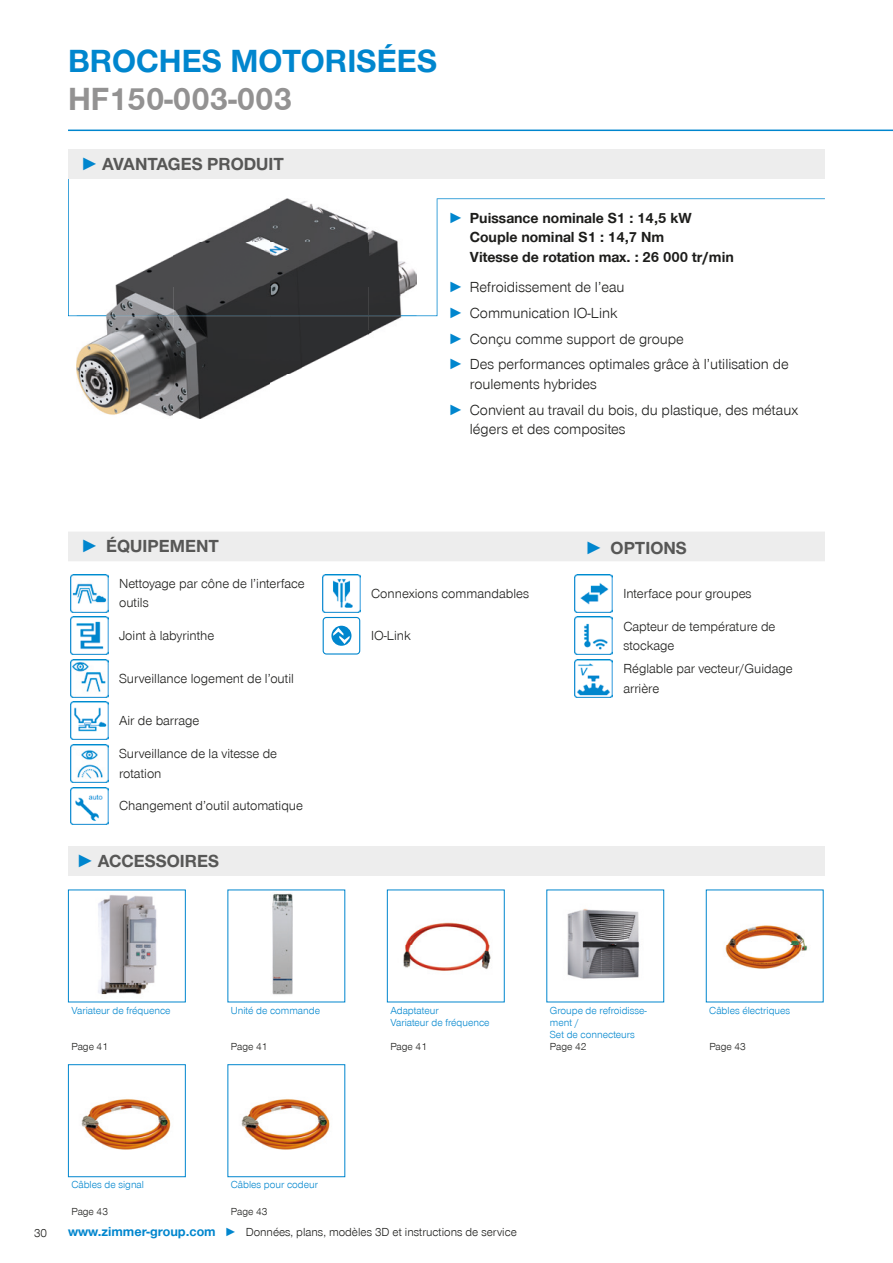
<style>
.page{position:relative;width:893px;height:1263px;background:#fff}
.page>*{position:absolute;margin:0;border:0;box-sizing:border-box;transform-origin:0 0}
.t1{font:700 33px "Zimmer Group Sans Global";color:#0086ce}
.t2{font:700 33px "Zimmer Group Sans Global";color:#939292}
.t3{font:700 18px "Zimmer Group Sans Global";color:#575756}
.t4{font:300 15px/25.8px "Zimmer Group Sans Global";color:#1d1d1b}
.t5{font:700 15px/19.5px "Zimmer Group Sans Global";color:#1d1d1b}
.t6{font:300 13.5px/19.5px "Zimmer Group Sans Global";color:#1d1d1b}
.t7{font:300 12px "Zimmer Group Sans Global";color:#1d1d1b}
.t8{font:300 10.5px/12px "Zimmer Group Sans Global";color:#0086ce}
.t9{font:300 10.5px "Zimmer Group Sans Global";color:#1d1d1b}
.s1{font-family:"Zimmer Group Sans";color:#0086ce}
.s2{color:#0086ce}
.s3{font-weight:700;color:#0086ce}
.s4{font-weight:700;font-size:13.5px;color:#0086ce}
</style>
<div class="page">
<svg style="left:68px;top:179px;width:757px;height:137px"></svg>
<img style="left:77px;top:199px;width:340px;height:219px">
<img style="left:77px;top:315px;width:340px;height:1px">
<hr style="left:68px;top:130px;width:825px;height:1px;background:#0086ce">
<div style="left:68px;top:149px;width:757px;height:30px;background:#ededed"></div>
<div style="left:68px;top:532px;width:757px;height:29px;background:#ededed"></div>
<img style="left:70px;top:574px;width:38px;height:38px">
<img style="left:323px;top:574px;width:37px;height:38px">
<img style="left:575px;top:574px;width:37px;height:38px">
<img style="left:70px;top:617px;width:38px;height:37px">
<svg style="left:323px;top:617px;width:37px;height:37px"></svg>
<img style="left:575px;top:617px;width:37px;height:37px">
<img style="left:70px;top:659px;width:38px;height:38px">
<img style="left:575px;top:659px;width:37px;height:38px">
<img style="left:70px;top:702px;width:38px;height:38px">
<img style="left:70px;top:744px;width:38px;height:38px">
<img style="left:70px;top:787px;width:38px;height:38px">
<div style="left:68px;top:846px;width:757px;height:30px;background:#ededed"></div>
<svg style="left:68px;top:889px;width:118px;height:114px"></svg>
<svg style="left:227px;top:889px;width:119px;height:114px"></svg>
<svg style="left:387px;top:889px;width:118px;height:114px"></svg>
<svg style="left:546px;top:889px;width:118px;height:114px"></svg>
<svg style="left:705px;top:889px;width:119px;height:114px"></svg>
<svg style="left:68px;top:1064px;width:118px;height:113px"></svg>
<svg style="left:227px;top:1064px;width:119px;height:113px"></svg>
<h1 class="t1" style="left:68px;top:42px;width:371px">BROCHES MOTORISÉES</h1>
<h1 class="t2" style="left:68px;top:79px;width:226px">HF150-003-003</h1>
<h2 class="t3" style="left:81px;top:153px;width:205px"><span class="s1">►</span> AVANTAGES PRODUIT</h2>
<p class="t5" style="left:470px;top:208px;width:265px;text-indent:-21px"><span class="s2">►</span> Puissance nominale S1 : 14,5 kW<br>Couple nominal S1 : 14,7 Nm<br>Vitesse de rotation max. : 26 000 tr/min</p>
<p class="t4" style="left:449px;top:274px;width:342px"><span class="s3">►</span> Refroidissement de l’eau<br><span class="s3">►</span> Communication IO-Link<br><span class="s3">►</span> Conçu comme support de groupe<br><span class="s3">►</span> Des performances optimales grâce à l’utilisation de</p>
<p class="t4" style="left:449px;top:371px;width:351px;text-indent:21px">roulements hybrides<br><span class="s3">►</span> Convient au travail du bois, du plastique, des métaux</p>
<p class="t4" style="left:470px;top:416px;width:157px">légers et des composites</p>
<h2 class="t3" style="left:81px;top:536px;width:140px"><span class="s2">►</span> ÉQUIPEMENT</h2>
<h2 class="t3" style="left:585px;top:537px;width:103px"><span class="s2">►</span> OPTIONS</h2>
<p class="t6" style="left:119px;top:573px;width:187px">Nettoyage par cône de l’interface outils</p>
<p class="t6" style="left:371px;top:583px;width:159px">Connexions commandables</p>
<p class="t6" style="left:623px;top:583px;width:130px">Interface pour groupes</p>
<p class="t6" style="left:119px;top:626px;width:97px">Joint à labyrinthe</p>
<p class="t6" style="left:371px;top:626px;width:41px">IO-Link</p>
<p class="t6" style="left:623px;top:616px;width:154px">Capteur de température de stockage</p>
<p class="t6" style="left:119px;top:668px;width:176px">Surveillance logement de l’outil</p>
<p class="t6" style="left:623px;top:659px;width:171px">Réglable par vecteur/Guidage arrière</p>
<p class="t6" style="left:119px;top:711px;width:82px">Air de barrage</p>
<p class="t6" style="left:119px;top:744px;width:160px">Surveillance de la vitesse de rotation</p>
<p class="t6" style="left:119px;top:796px;width:185px">Changement d’outil automatique</p>
<h2 class="t3" style="left:77px;top:850px;width:144px"><span class="s1">►</span> ACCESSOIRES</h2>
<p class="t8" style="left:71px;top:1004px;width:101px">Variateur de fréquence</p>
<p class="t8" style="left:231px;top:1004px;width:91px">Unité de commande</p>
<p class="t8" style="left:390px;top:1004px;width:101px">Adaptateur<br>Variateur de fréquence</p>
<p class="t8" style="left:550px;top:1004px;width:99px">Groupe de refroidisse&shy;ment /<br>Set de connecteurs</p>
<p class="t8" style="left:709px;top:1004px;width:82px">Câbles électriques</p>
<p class="t9" style="left:71px;top:1040px;width:38px">Page 41</p>
<p class="t9" style="left:231px;top:1040px;width:38px">Page 41</p>
<p class="t9" style="left:390px;top:1040px;width:38px">Page 41</p>
<p class="t9" style="left:550px;top:1040px;width:38px">Page 42</p>
<p class="t9" style="left:709px;top:1040px;width:38px">Page 43</p>
<p class="t7" style="left:34px;top:1226px;width:15px">30</p>
<p class="t8" style="left:71px;top:1179px;width:74px">Câbles de signal</p>
<p class="t8" style="left:231px;top:1179px;width:89px">Câbles pour codeur</p>
<p class="t9" style="left:71px;top:1205px;width:38px">Page 43</p>
<p class="t9" style="left:231px;top:1205px;width:38px">Page 43</p>
<p class="t7" style="left:68px;top:1225px;width:450px"><span class="s4">www.zimmer-group.com</span> <span class="s2">►</span> Données, plans, modèles 3D et instructions de service</p>
</div>
